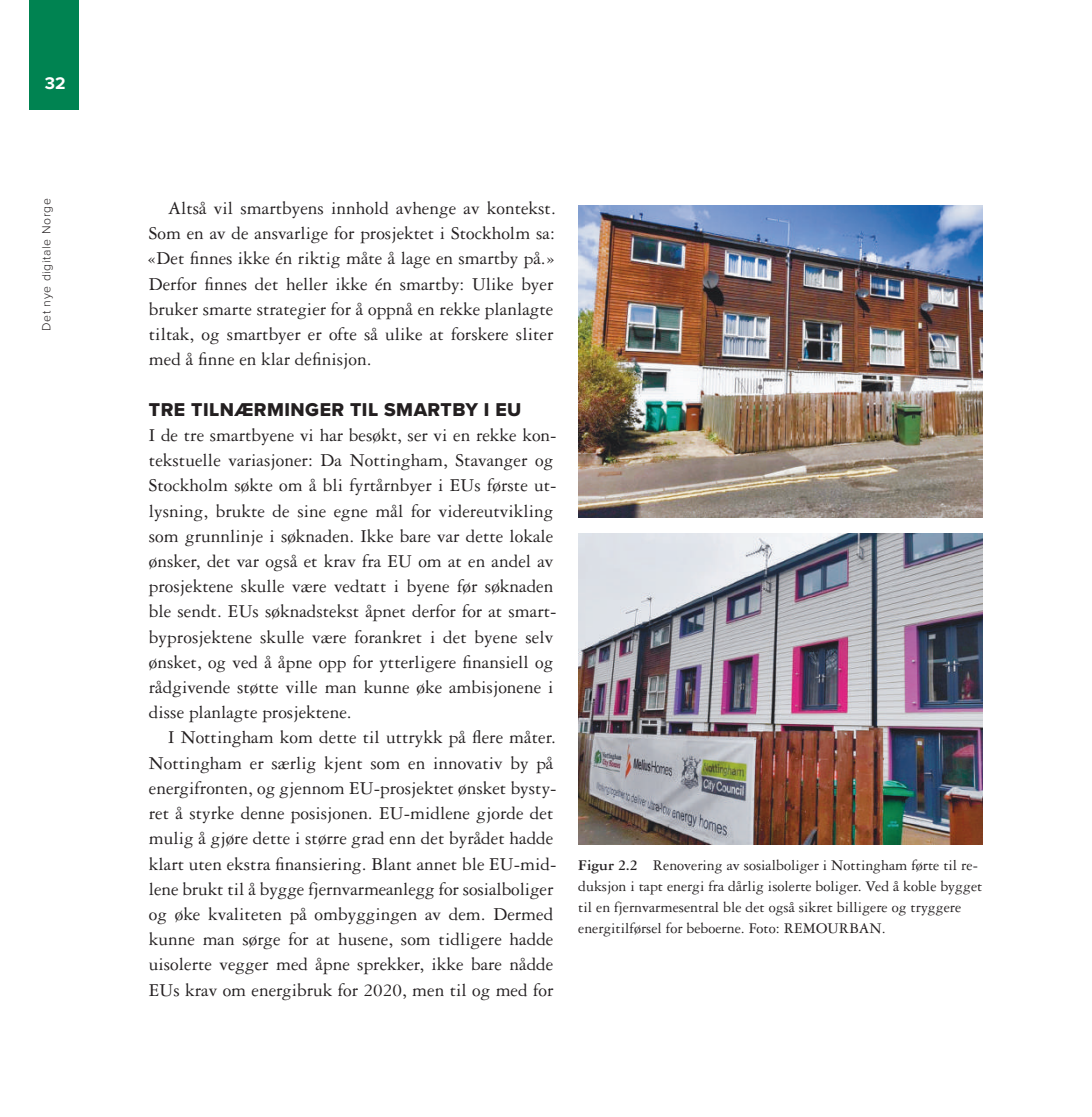
<style>
.page{position:relative;width:1092px;height:1117px;background:#fff}
.page>*{position:absolute;margin:0;border:0;box-sizing:border-box;transform-origin:0 0}
.t1{font:19.25px/25.2px "Garamond 3 LT Std";color:#231f20}
.t2{font:19.25px "Proxima Nova Extrabld";letter-spacing:.025em;color:#231f20}
.t3{font:700 17.5px "Proxima Nova";color:#fff}
.t4{font:15.75px/21px "Garamond 3 LT Std";color:#231f20}
.t5{font:300 12.25px "Proxima Nova";letter-spacing:.05em;color:#231f20}
.s1{font-weight:700}
</style>
<div class="page">
<div style="left:30px;top:0;width:49px;height:109px;background:#008351"></div>
<img style="left:578px;top:205px;width:404px;height:312px">
<img style="left:578px;top:533px;width:404px;height:311px">
<p class="t3" style="left:45px;top:77px;width:22px">32</p>
<p class="t5" style="left:42px;top:331px;width:134px;rotate:-90deg">Det nye digitale Norge</p>
<p class="t1" style="left:147px;top:197px;width:410px;text-indent:21px">Altså vil smartbyens innhold avhenge av kontekst.<br>Som en av de ansvarlige for prosjektet i Stockholm sa: «Det finnes ikke én riktig måte å lage en smartby på.» Derfor finnes det heller ikke én smartby: Ulike byer bruker smarte strategier for å oppnå en rekke planlagte tiltak, og smartbyer er ofte så ulike at forskere sliter med å finne en klar definisjon.</p>
<p class="t2" style="left:149px;top:402px;width:374px">TRE TILNÆRMINGER TIL SMARTBY I EU</p>
<p class="t1" style="left:149px;top:424px;width:409px">I de tre smartbyene vi har besøkt, ser vi en rekke kon&shy;tekstuelle variasjoner: Da Nottingham, Stavanger og Stockholm søkte om å bli fyrtårnbyer i EUs første ut&shy;lysning, brukte de sine egne mål for videreutvikling som grunnlinje i søknaden. Ikke bare var dette lokale ønsker, det var også et krav fra EU om at en andel av prosjektene skulle være vedtatt i byene før søknaden ble sendt. EUs søknadstekst åpnet derfor for at smart - byprosjektene skulle være forankret i det byene selv ønsket, og ved å åpne opp for ytterligere finansiell og rådgivende støtte ville man kunne øke ambisjonene i disse planlagte prosjektene.</p>
<p class="t1" style="left:149px;top:726px;width:409px;text-indent:19px">I Nottingham kom dette til uttrykk på flere måter.<br>Nottingham er særlig kjent som en innovativ by på energifronten, og gjennom EU-prosjektet ønsket bysty&shy;ret å styrke denne posisjonen. EU-midlene gjorde det mulig å gjøre dette i større grad enn det byrådet hadde klart uten ekstra finansiering. Blant annet ble EU-mid&shy;lene brukt til å bygge fjernvarmeanlegg for sosialboliger og øke kvaliteten på ombyggingen av dem. Dermed kunne man sørge for at husene, som tidligere hadde uisolerte vegger med åpne sprekker, ikke bare nådde EUs krav om energibruk for 2020, men til og med for</p>
<p class="t4" style="left:578px;top:855px;width:405px"><span class="s1">Figur 2.2</span> Renovering av sosialboliger i Nottingham førte til re&shy;duksjon i tapt energi fra dårlig isolerte boliger. Ved å koble bygget til en fjernvarmesentral ble det også sikret billigere og tryggere energitilførsel for beboerne. Foto: REMOURBAN.</p>
</div>
